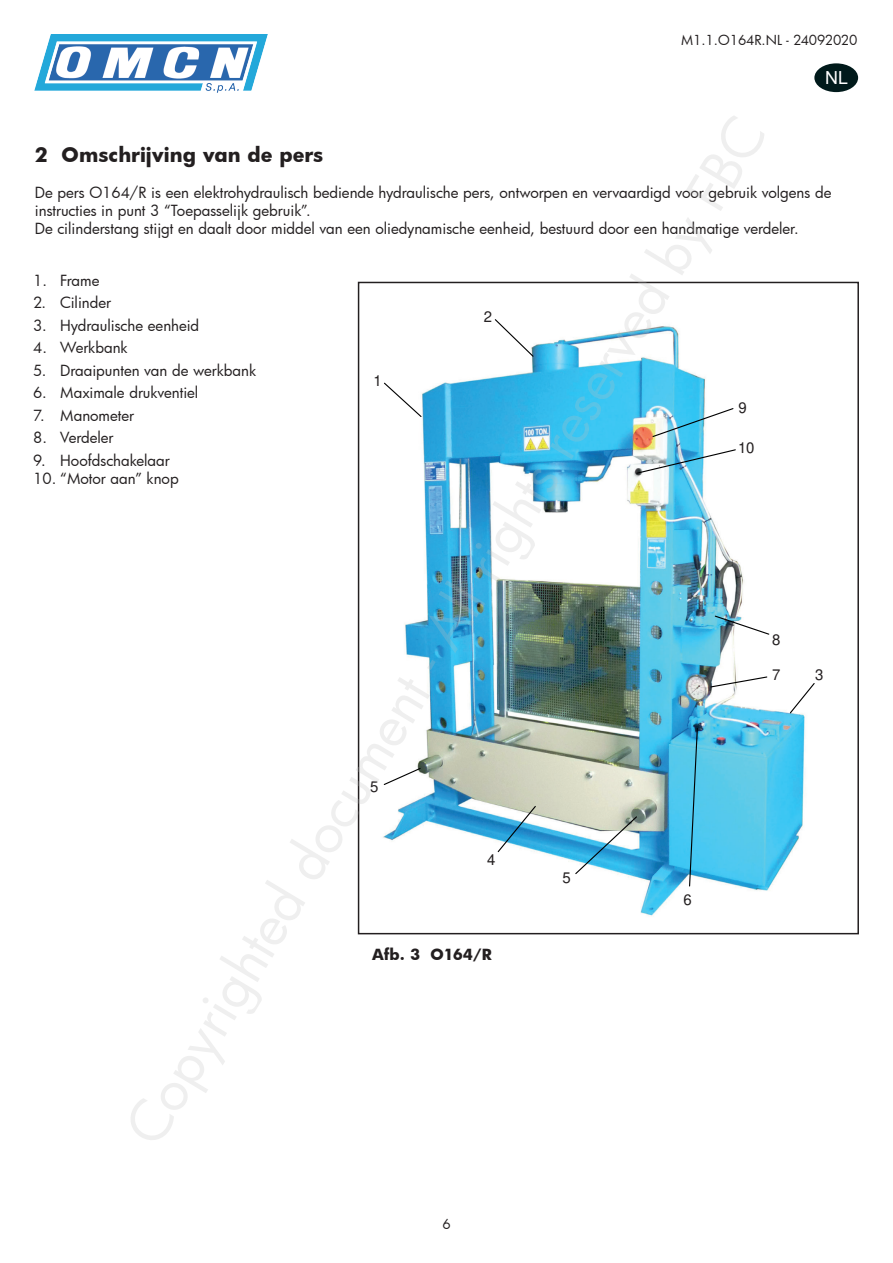
<style>
.page{position:relative;width:893px;height:1263px;background:#fff}
.page>*{position:absolute;margin:0;border:0;box-sizing:border-box;transform-origin:0 0}
.t1{font:700 19.5px "Futura";color:#231f20}
.t2{font:18px "Arial";color:#fff}
.t3{font:15px/18px "Futura";color:#231f20}
.t4{font:15px "Helvetica";color:#231f20}
.t5{font:700 15px "Futura";color:#231f20}
.t6{font:13.5px "Futura";color:#231f20}
.t7{font:700 13.5px "Helvetica";color:#231f20}
</style>
<div class="page">
<div style="left:814px;top:63px;width:44px;height:29px;background:#011a1b;border-radius:50%"></div>
<img style="left:34px;top:34px;width:234px;height:59px">
<img style="left:383px;top:319px;width:432px;height:597px">
<svg style="left:652px;top:407px;width:82px;height:31px"></svg>
<svg style="left:635px;top:448px;width:102px;height:27px"></svg>
<div style="left:358px;top:282px;width:501px;height:652px;border:2px solid #231f20"></div>
<p class="t6" style="left:681px;top:31px;width:178px">M1.1.O164R.NL - 24092020</p>
<p class="t2" style="left:825px;top:66px;width:25px">NL</p>
<h1 class="t1" style="left:35px;top:141px;width:290px">2 Omschrijving van de pers</h1>
<p class="t3" style="left:35px;top:184px;width:798px">De pers O164/R is een elektrohydraulisch bediende hydraulische pers, ontworpen en vervaardigd voor gebruik volgens de instructies in punt 3 “Toepasselijk gebruik”.<br>De cilinderstang stijgt en daalt door middel van een oliedynamische eenheid, bestuurd door een handmatige verdeler.</p>
<p class="t3" style="left:33px;top:271px;width:68px">1. Frame</p>
<p class="t3" style="left:33px;top:293px;width:79px">2. Cilinder</p>
<p class="t3" style="left:33px;top:316px;width:167px">3. Hydraulische eenheid</p>
<p class="t3" style="left:33px;top:338px;width:96px">4. Werkbank</p>
<p class="t3" style="left:33px;top:361px;width:224px">5. Draaipunten van de werkbank</p>
<p class="t3" style="left:33px;top:383px;width:166px">6. Maximale drukventiel</p>
<p class="t3" style="left:33px;top:406px;width:102px">7. Manometer</p>
<p class="t3" style="left:33px;top:428px;width:82px">8. Verdeler</p>
<p class="t3" style="left:33px;top:451px;width:138px">9. Hoofdschakelaar</p>
<p class="t3" style="left:33px;top:469px;width:147px">10. “Motor aan” knop</p>
<p class="t7" style="left:290px;top:222px;width:44px">TAV. 2</p>
<p class="t4" style="left:484px;top:308px;width:10px">2</p>
<p class="t4" style="left:373px;top:371px;width:10px">1</p>
<p class="t4" style="left:738px;top:398px;width:10px">9</p>
<p class="t4" style="left:738px;top:438px;width:18px">10</p>
<p class="t4" style="left:370px;top:778px;width:10px">5</p>
<p class="t4" style="left:487px;top:851px;width:10px">4</p>
<p class="t5" style="left:372px;top:944px;width:121px">Afb. 3 O164/R</p>
<p class="t4" style="left:562px;top:868px;width:10px">5</p>
<p class="t6" style="left:442px;top:1215px;width:10px">6</p>
<p class="t4" style="left:772px;top:631px;width:10px">8</p>
<p class="t4" style="left:772px;top:666px;width:10px">7</p>
<p class="t4" style="left:815px;top:666px;width:10px">3</p>
<p class="t4" style="left:683px;top:891px;width:10px">6</p>
</div>
